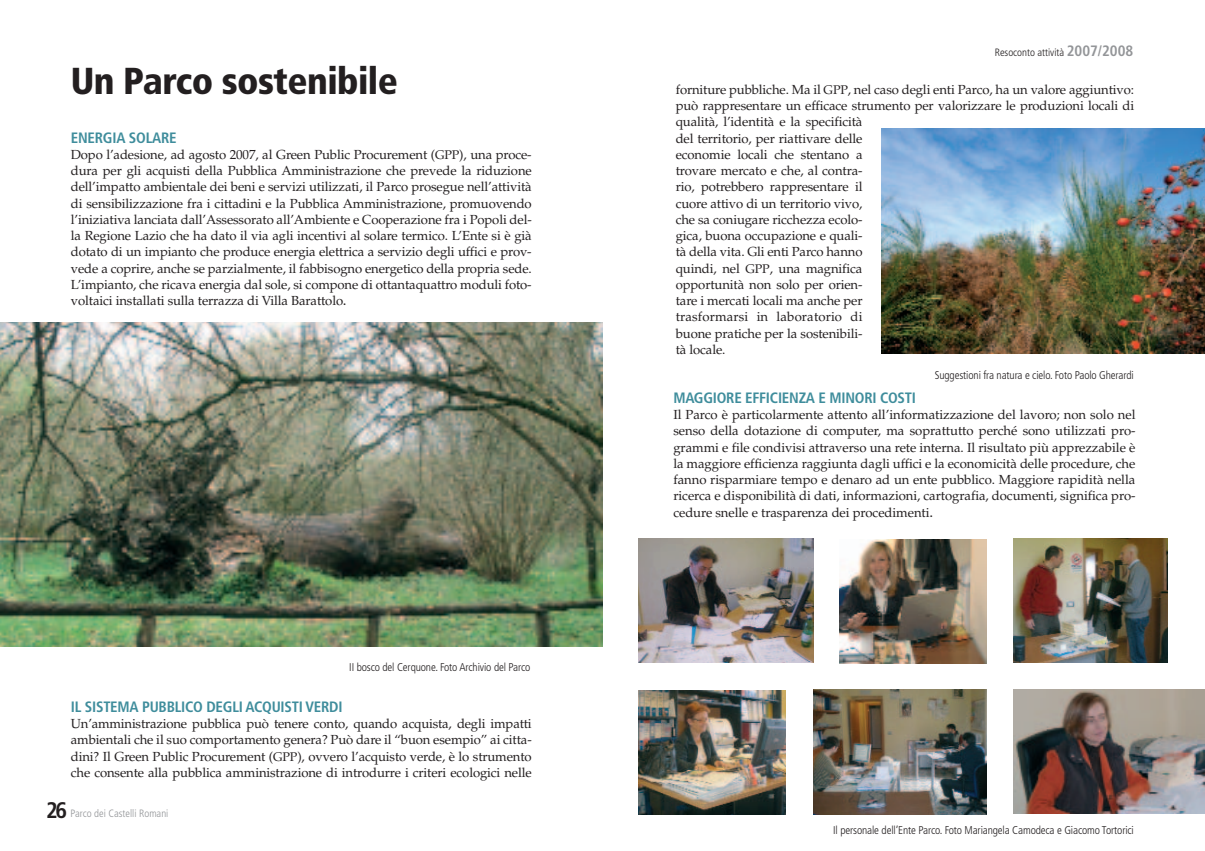
<style>
.page{position:relative;width:1205px;height:851px;background:#fff}
.page>*{position:absolute;margin:0;border:0;box-sizing:border-box;transform-origin:0 0}
.t1{font:900 condensed 37.5px "Frutiger";letter-spacing:-.015em;color:#231f20}
.t2{font:700 condensed 15px "Frutiger";letter-spacing:-.015em;color:#3f8d9c}
.t3{font:13.12px/16.2px "Palatino";letter-spacing:-.01em;color:#231f20;text-align:justify}
.t4{font:300 condensed 11.25px "Frutiger";letter-spacing:-.01em;color:#231f20}
.t5{font:300 condensed 10.62px "Frutiger";color:#231f20}
.t6{font:300 condensed 10.62px "Frutiger";color:#939598}
.s1{font-size:12.5px}
.s2{font-size:15px}
.s3{font-weight:700;font-size:22.5px;color:#231f20}
.s4{font-weight:700;font-size:15px;color:#939598}
</style>
<div class="page">
<img style="left:0;top:322px;width:602px;height:324px">
<img style="left:881px;top:128px;width:324px;height:226px">
<img style="left:813px;top:689px;width:173px;height:125px">
<img style="left:1013px;top:538px;width:154px;height:124px">
<img style="left:840px;top:539px;width:146px;height:124px">
<img style="left:638px;top:690px;width:147px;height:124px">
<img style="left:1013px;top:689px;width:192px;height:124px">
<img style="left:638px;top:538px;width:175px;height:124px">
<p class="t1" style="left:71px;top:66px;width:329px">Un Parco sostenibile</p>
<p class="t2" style="left:71px;top:131px;width:107px">ENERGIA SOLARE</p>
<p class="t3" style="left:71px;top:148px;width:462px">Dopo l’adesione, ad agosto 2007, al Green Public Procurement (<span class="s1">GPP</span>), una proce&shy;dura per gli acquisti della Pubblica Amministrazione che prevede la riduzione dell’impatto ambientale dei beni e servizi utilizzati, il Parco prosegue nell’attività di sensibilizzazione fra i cittadini e la Pubblica Amministrazione, promuovendo l’iniziativa lanciata dall’Assessorato all’Ambiente e Cooperazione fra i Popoli del&shy;la Regione Lazio che ha dato il via agli incentivi al solare termico. L’Ente si è già dotato di un impianto che produce energia elettrica a servizio degli uffici e prov&shy;vede a coprire, anche se parzialmente, il fabbisogno energetico della propria sede.<br>L’impianto, che ricava energia dal sole, si compone di ottantaquattro moduli foto&shy;voltaici installati sulla terrazza di Villa Barattolo<span class="s2">.</span></p>
<p class="t4" style="left:349px;top:663px;width:183px">II bosco del Cerquone. Foto Archivio del Parco</p>
<p class="t2" style="left:71px;top:700px;width:273px">IL SISTEMA PUBBLICO DEGLI ACQUISTI VERDI</p>
<p class="t3" style="left:71px;top:716px;width:462px">Un’amministrazione pubblica può tenere conto, quando acquista, degli impatti ambientali che il suo comportamento genera? Può dare il “buon esempio” ai citta&shy;dini? Il Green Public Procurement (<span class="s1">GPP</span>), ovvero l’acquisto verde, è lo strumento che consente alla pubblica amministrazione di introdurre i criteri ecologici nelle</p>
<p class="t6" style="left:46px;top:808px;width:124px"><span class="s3">26</span> Parco dei Castelli Romani</p>
<p class="t5" style="left:995px;top:48px;width:140px">Resoconto attività <span class="s4">2007/2008</span></p>
<p class="t3" style="left:676px;top:83px;width:460px;text-align:left">forniture pubbliche. Ma il <span class="s1">GPP</span>, nel caso degli enti Parco, ha un valore aggiuntivo: può rappresentare un efficace strumento per valorizzare le produzioni locali di qualità, l’identità e la specificità<br>del territorio, per riattivare delle<br>economie locali che stentano a<br>trovare mercato e che, al contra-<br>rio, potrebbero rappresentare il<br>cuore attivo di un territorio vivo,<br>che sa coniugare ricchezza ecolo-<br>gica, buona occupazione e quali-<br>tà della vita. Gli enti Parco hanno<br>quindi, nel <span class="s1">GPP</span>, una magnifica<br>opportunità non solo per orien-<br>tare i mercati locali ma anche per<br>trasformarsi in laboratorio di<br>buone pratiche per la sostenibili-<br>tà locale.</p>
<p class="t4" style="left:935px;top:371px;width:200px">Suggestioni fra natura e cielo. Foto Paolo Gherardi</p>
<p class="t2" style="left:673px;top:391px;width:244px">MAGGIORE EFFICIENZA E MINORI COSTI</p>
<p class="t3" style="left:673px;top:408px;width:464px">Il Parco è particolarmente attento all’informatizzazione del lavoro; non solo nel senso della dotazione di computer, ma soprattutto perché sono utilizzati pro&shy;grammi e file condivisi attraverso una rete interna. Il risultato più apprezzabile è la maggiore efficienza raggiunta dagli uffici e la economicità delle procedure, che fanno risparmiare tempo e denaro ad un ente pubblico. Maggiore rapidità nella ricerca e disponibilità di dati, informazioni, cartografia, documenti, significa pro&shy;cedure snelle e trasparenza dei procedimenti<span class="s2">.</span></p>
<p class="t4" style="left:833px;top:825px;width:302px">Il personale dell’Ente Parco. Foto Mariangela Camodeca e Giacomo Tortorici</p>
</div>
